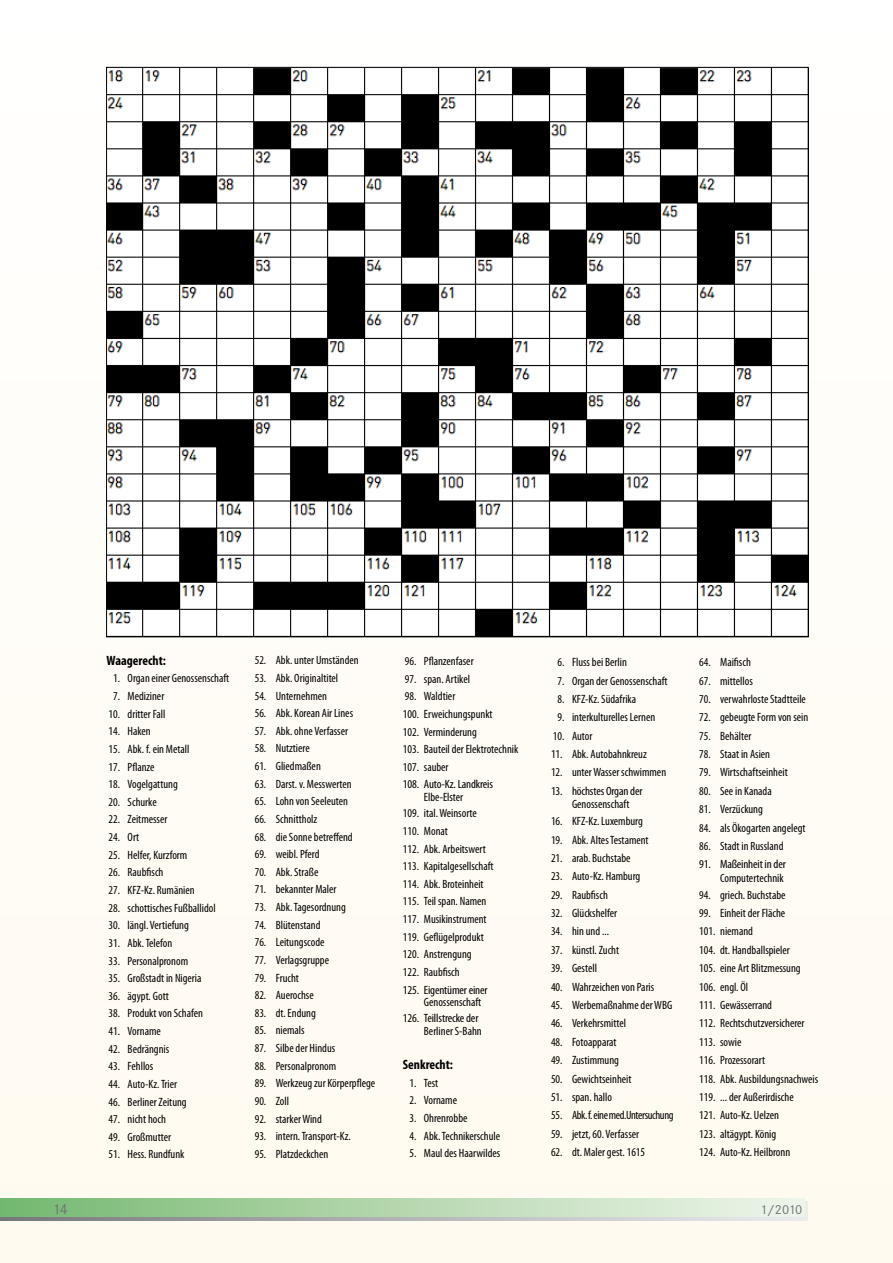
<style>
.page{position:relative;width:893px;height:1263px;background:#fffcf5}
.page>*{position:absolute;margin:0;border:0;box-sizing:border-box;transform-origin:0 0}
.t1{font:15px "Corporate S";color:#707172}
.t2{font:700 condensed 13.5px "Myriad Pro";color:#000}
.t3{font:13.5px "Corporate S";color:#707172}
.t4{font:condensed 12px/17.7px "Myriad Pro";color:#000}
.t5{font:condensed 12px/13.5px "Myriad Pro";color:#000;scale:1.04 1}
.t6{font:condensed 12px "Myriad Pro";letter-spacing:-.03em;color:#000}
</style>
<div class="page">
<img style="left:108px;top:69px;width:699px;height:566px">
<div style="left:0;top:1202px;width:808px;height:18px;background:linear-gradient(to right,#77787a,#edeeef)"></div>
<div style="left:0;top:1199px;width:805px;height:18px;background:linear-gradient(to right,#76b971,#f1f6ec)"></div>
<p class="t2" style="left:107px;top:652px;width:61px">Waagerecht:</p>
<p class="t4" style="left:113px;top:669px;width:118px">1. Organ einer Genossenschaft</p>
<p class="t4" style="left:113px;top:687px;width:53px">7. Mediziner</p>
<p class="t4" style="left:109px;top:705px;width:58px">10. dritter Fall</p>
<p class="t4" style="left:109px;top:722px;width:44px">14. Haken</p>
<p class="t4" style="left:109px;top:740px;width:82px">15. Abk. f. ein Metall</p>
<p class="t4" style="left:109px;top:758px;width:48px">17. Pflanze</p>
<p class="t4" style="left:109px;top:775px;width:71px">18. Vogelgattung</p>
<p class="t4" style="left:109px;top:793px;width:50px">20. Schurke</p>
<p class="t4" style="left:109px;top:810px;width:60px">22. Zeitmesser</p>
<p class="t4" style="left:109px;top:828px;width:32px">24. Ort</p>
<p class="t4" style="left:109px;top:846px;width:80px">25. Helfer, Kurzform</p>
<p class="t4" style="left:109px;top:863px;width:56px">26. Raubfisch</p>
<p class="t4" style="left:109px;top:881px;width:88px">27. KFZ-Kz. Rumänien</p>
<p class="t4" style="left:109px;top:899px;width:109px">28. schottisches Fußballidol</p>
<p class="t4" style="left:109px;top:916px;width:82px">30. längl. Vertiefung</p>
<p class="t4" style="left:109px;top:934px;width:65px">31. Abk. Telefon</p>
<p class="t4" style="left:109px;top:951px;width:81px">33. Personalpronom</p>
<p class="t4" style="left:109px;top:969px;width:94px">35. Großstadt in Nigeria</p>
<p class="t4" style="left:109px;top:987px;width:62px">36. ägypt. Gott</p>
<p class="t4" style="left:109px;top:1004px;width:96px">38. Produkt von Schafen</p>
<p class="t4" style="left:109px;top:1022px;width:54px">41. Vorname</p>
<p class="t4" style="left:109px;top:1040px;width:62px">42. Bedrängnis</p>
<p class="t4" style="left:109px;top:1057px;width:46px">43. Fehllos</p>
<p class="t4" style="left:109px;top:1075px;width:70px">44. Auto-Kz. Trier</p>
<p class="t4" style="left:109px;top:1092px;width:80px">46. Berliner Zeitung</p>
<p class="t4" style="left:109px;top:1110px;width:59px">47. nicht hoch</p>
<p class="t4" style="left:109px;top:1128px;width:64px">49. Großmutter</p>
<p class="t4" style="left:109px;top:1145px;width:77px">51. Hess. Rundfunk</p>
<p class="t4" style="left:255px;top:651px;width:105px">52. Abk. unter Umständen</p>
<p class="t4" style="left:255px;top:669px;width:85px">53. Abk. Originaltitel</p>
<p class="t4" style="left:255px;top:686px;width:74px">54. Unternehmen</p>
<p class="t4" style="left:255px;top:704px;width:100px">56. Abk. Korean Air Lines</p>
<p class="t4" style="left:255px;top:722px;width:95px">57. Abk. ohne Verfasser</p>
<p class="t4" style="left:255px;top:739px;width:56px">58. Nutztiere</p>
<p class="t4" style="left:255px;top:757px;width:68px">61. Gliedmaßen</p>
<p class="t4" style="left:255px;top:775px;width:99px">63. Darst. v. Messwerten</p>
<p class="t4" style="left:255px;top:792px;width:95px">65. Lohn von Seeleuten</p>
<p class="t4" style="left:255px;top:810px;width:64px">66. Schnittholz</p>
<p class="t4" style="left:255px;top:827px;width:99px">68. die Sonne betreffend</p>
<p class="t4" style="left:255px;top:845px;width:66px">69. weibl. Pferd</p>
<p class="t4" style="left:255px;top:863px;width:65px">70. Abk. Straße</p>
<p class="t4" style="left:255px;top:880px;width:83px">71. bekannter Maler</p>
<p class="t4" style="left:255px;top:898px;width:93px">73. Abk. Tagesordnung</p>
<p class="t4" style="left:255px;top:916px;width:67px">74. Blütenstand</p>
<p class="t4" style="left:255px;top:933px;width:71px">76. Leitungscode</p>
<p class="t4" style="left:255px;top:951px;width:76px">77. Verlagsgruppe</p>
<p class="t4" style="left:255px;top:969px;width:46px">79. Frucht</p>
<p class="t4" style="left:255px;top:986px;width:60px">82. Auerochse</p>
<p class="t4" style="left:255px;top:1004px;width:63px">83. dt. Endung</p>
<p class="t4" style="left:255px;top:1021px;width:51px">85. niemals</p>
<p class="t4" style="left:255px;top:1039px;width:82px">87. Silbe der Hindus</p>
<p class="t4" style="left:255px;top:1057px;width:83px">88. Personalpronom</p>
<p class="t4" style="left:255px;top:1074px;width:122px">89. Werkzeug zur Körperpflege</p>
<p class="t4" style="left:255px;top:1092px;width:36px">90. Zoll</p>
<p class="t4" style="left:255px;top:1110px;width:69px">92. starker Wind</p>
<p class="t4" style="left:255px;top:1127px;width:98px">93. intern. Transport-Kz.</p>
<p class="t4" style="left:255px;top:1145px;width:75px">95. Platzdeckchen</p>
<p class="t4" style="left:405px;top:652px;width:70px">96. Pflanzenfaser</p>
<p class="t4" style="left:405px;top:670px;width:67px">97. span. Artikel</p>
<p class="t4" style="left:403px;top:687px;width:117px">98. Waldtier<br>100. Erweichungspunkt<br>102. Verminderung<br>103. Bauteil der Elektrotechnik<br>107. sauber<br>108. Auto-Kz. Landkreis</p>
<p class="t4" style="left:403px;top:789px;width:76px;line-height:16.2px;text-indent:21px">Elbe-Elster<br>109. ital. Weinsorte</p>
<p class="t4" style="left:403px;top:822px;width:92px">110. Monat<br>112. Abk. Arbeitswert<br>113. Kapitalgesellschaft<br>114. Abk. Broteinheit<br>115. Teil span. Namen<br>117. Musikinstrument<br>119. Geflügelprodukt<br>120. Anstrengung<br>122. Raubfisch<br>125. Eigentümer einer</p>
<p class="t4" style="left:403px;top:994px;width:80px;line-height:16.2px;text-align:right">Genossenschaft<br>126. Teillstrecke der</p>
<p class="t4" style="left:424px;top:1022px;width:59px">Berliner S-Bahn</p>
<p class="t2" style="left:403px;top:1056px;width:52px">Senkrecht:</p>
<p class="t4" style="left:409px;top:1074px;width:30px">1. Test</p>
<p class="t4" style="left:409px;top:1091px;width:49px">2. Vorname</p>
<p class="t4" style="left:409px;top:1109px;width:60px">3. Ohrenrobbe</p>
<p class="t4" style="left:409px;top:1126px;width:92px">4. Abk. Technikerschule</p>
<p class="t4" style="left:409px;top:1144px;width:92px">5. Maul des Haarwildes</p>
<p class="t4" style="left:558px;top:653px;width:71px">6. Fluss bei Berlin</p>
<p class="t4" style="left:558px;top:671px;width:111px">7. Organ der Genossenschaft</p>
<p class="t4" style="left:558px;top:690px;width:80px">8. KFZ-Kz. Südafrika</p>
<p class="t4" style="left:558px;top:708px;width:99px">9. interkulturelles Lernen</p>
<p class="t4" style="left:553px;top:727px;width:41px">10. Autor</p>
<p class="t4" style="left:551px;top:745px;width:97px">11. Abk. Autobahnkreuz</p>
<p class="t4" style="left:551px;top:763px;width:117px">12. unter Wasser schwimmen</p>
<p class="t5" style="left:572px;top:784px;width:69px;text-indent:-21px">13. höchstes Organ der<br>Genossenschaft</p>
<p class="t4" style="left:551px;top:812px;width:93px">16. KFZ-Kz. Luxemburg</p>
<p class="t4" style="left:551px;top:830px;width:99px">19. Abk. Altes Testament</p>
<p class="t4" style="left:551px;top:849px;width:81px">21. arab. Buchstabe</p>
<p class="t4" style="left:551px;top:867px;width:91px">23. Auto-Kz. Hamburg</p>
<p class="t4" style="left:551px;top:886px;width:58px">29. Raubfisch</p>
<p class="t4" style="left:551px;top:904px;width:68px">32. Glückshelfer</p>
<p class="t4" style="left:551px;top:922px;width:60px">34. hin und ...</p>
<p class="t4" style="left:551px;top:941px;width:70px">37. künstl. Zucht</p>
<p class="t4" style="left:551px;top:959px;width:47px">39. Gestell</p>
<p class="t4" style="left:551px;top:978px;width:105px">40. Wahrzeichen von Paris</p>
<p class="t4" style="left:551px;top:996px;width:123px">45. Werbemaßnahme der WBG</p>
<p class="t4" style="left:551px;top:1014px;width:76px">46. Verkehrsmittel</p>
<p class="t4" style="left:551px;top:1033px;width:67px">48. Fotoapparat</p>
<p class="t4" style="left:551px;top:1051px;width:69px">49. Zustimmung</p>
<p class="t4" style="left:551px;top:1069px;width:82px">50. Gewichtseinheit</p>
<p class="t4" style="left:551px;top:1088px;width:63px">51. span. hallo</p>
<p class="t6" style="left:551px;top:1108px;width:124px">55. Abk. f. eine med.Untersuchung</p>
<p class="t4" style="left:551px;top:1125px;width:90px">59. jetzt, 60. Verfasser</p>
<p class="t4" style="left:551px;top:1143px;width:96px">62. dt. Maler gest. 1615</p>
<p class="t4" style="left:699px;top:653px;width:53px">64. Maifisch</p>
<p class="t4" style="left:699px;top:671px;width:55px">67. mittellos</p>
<p class="t4" style="left:699px;top:690px;width:108px">70. verwahrloste Stadtteile</p>
<p class="t4" style="left:699px;top:708px;width:111px">72. gebeugte Form von sein</p>
<p class="t4" style="left:699px;top:727px;width:54px">75. Behälter</p>
<p class="t4" style="left:699px;top:745px;width:73px">78. Staat in Asien</p>
<p class="t4" style="left:699px;top:763px;width:90px">79. Wirtschaftseinheit</p>
<p class="t4" style="left:699px;top:782px;width:74px">80. See in Kanada</p>
<p class="t4" style="left:699px;top:800px;width:65px">81. Verzückung</p>
<p class="t4" style="left:699px;top:818px;width:108px">84. als Ökogarten angelegt</p>
<p class="t4" style="left:699px;top:837px;width:86px">86. Stadt in Russland</p>
<p class="t5" style="left:699px;top:857px;width:85px;text-align:right">91. Maßeinheit in der<br>Computertechnik</p>
<p class="t4" style="left:699px;top:886px;width:88px">94. griech. Buchstabe</p>
<p class="t4" style="left:699px;top:904px;width:121px;line-height:18.5px">99. Einheit der Fläche<br>101. niemand<br>104. dt. Handballspieler<br>105. eine Art Blitzmessung<br>106. engl. Öl<br>111. Gewässerrand<br>112. Rechtschutzversicherer<br>113. sowie<br>116. Prozessorart<br>118. Abk. Ausbildungsnachweis<br>119. ... der Außerirdische<br>121. Auto-Kz. Uelzen<br>123. altägypt. König<br>124. Auto-Kz. Heilbronn</p>
<p class="t1" style="left:53px;top:1200px;width:17px">14</p>
<p class="t3" style="left:760px;top:1202px;width:44px">1/2010</p>
</div>
